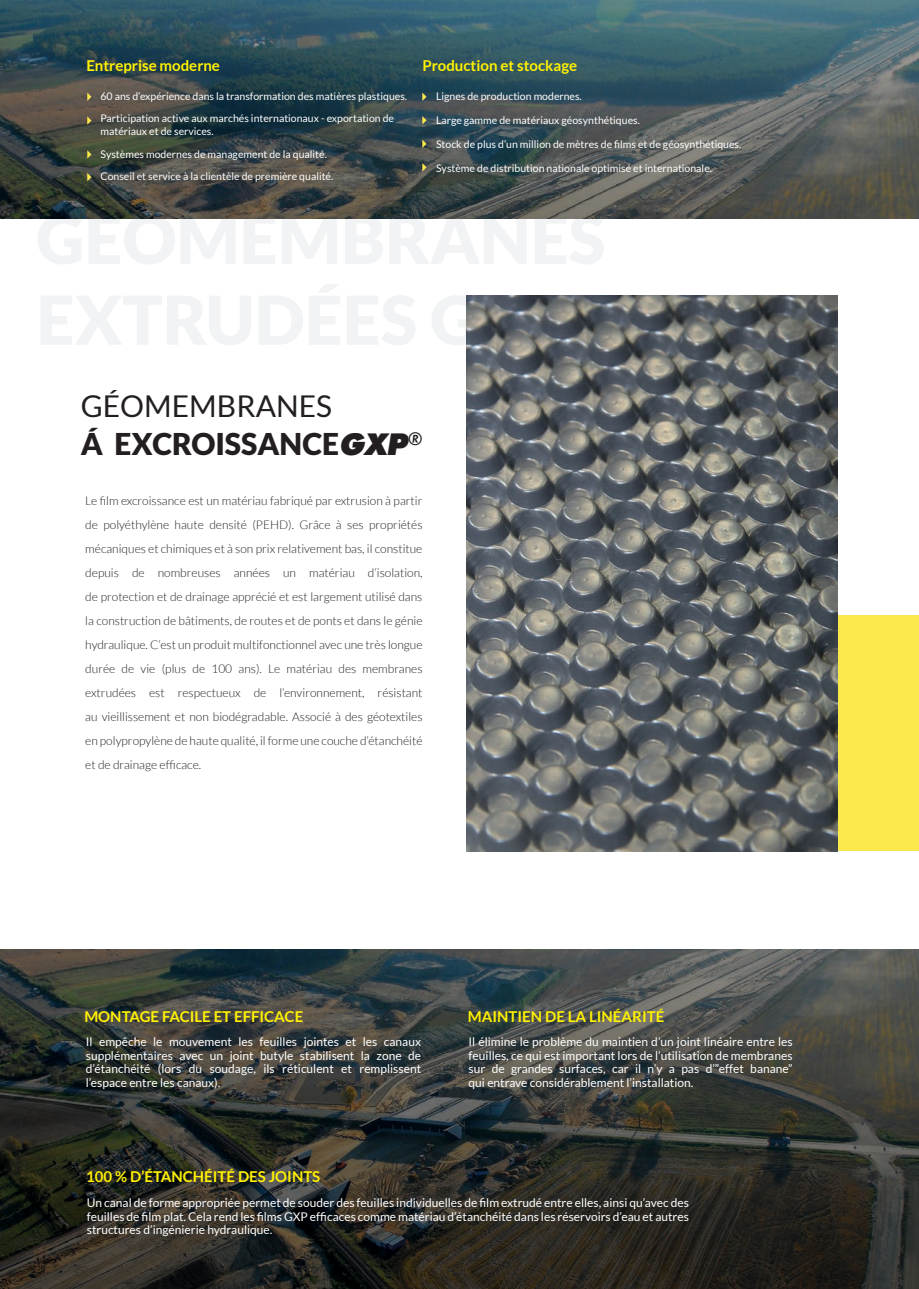
<style>
.page{position:relative;width:919px;height:1289px;background:#fff}
.page>*{position:absolute;margin:0;border:0;box-sizing:border-box;transform-origin:0 0}
.t1{font:900 30px/37.5px "Lato";color:#231f20}
.t2{font:700 15px "Lato";color:#fff101}
.t3{font:300 12px/24px "Lato";color:#231f20;text-align:justify}
.t4{font:12px/13.5px "Lato";color:#fff;text-align:justify}
.t5{font:10.5px/22.5px "Lato";color:#fff}
.s1{font-weight:400}
.s2{font-family:"Limerick";font-weight:800;font-style:italic}
</style>
<div class="page">
<svg style="left:0;top:0;width:918px;height:218px;background:#425458"></svg>
<svg style="left:0;top:949px;width:918px;height:339px;background:#353733"></svg>
<div style="left:468px;top:615px;width:450px;height:236px;background:#fae84d"></div>
<img style="left:467px;top:295px;width:370px;height:556px">
<svg style="left:87px;top:93px;width:4px;height:8px"></svg>
<svg style="left:422px;top:93px;width:4px;height:8px"></svg>
<svg style="left:422px;top:116px;width:4px;height:8px"></svg>
<svg style="left:422px;top:140px;width:4px;height:8px"></svg>
<svg style="left:422px;top:163px;width:4px;height:8px"></svg>
<svg style="left:87px;top:116px;width:4px;height:9px"></svg>
<svg style="left:87px;top:150px;width:4px;height:9px"></svg>
<svg style="left:87px;top:173px;width:4px;height:8px"></svg>
<p class="t2" style="left:86px;top:57px;width:135px">Entreprise moderne</p>
<p class="t2" style="left:422px;top:57px;width:156px">Production et stockage</p>
<p class="t5" style="left:100px;top:85px;width:308px">60 ans d’expérience dans la transformation des matières plastiques.<br>Participation active aux marchés internationaux - exportation de</p>
<p class="t5" style="left:100px;top:120px;width:234px">matériaux et de services.<br>Systèmes modernes de management de la qualité.<br>Conseil et service à la clientèle de première qualité.</p>
<p class="t5" style="left:436px;top:85px;width:147px">Lignes de production modernes.</p>
<p class="t5" style="left:436px;top:109px;width:205px">Large gamme de matériaux géosynthétiques.</p>
<p class="t5" style="left:436px;top:133px;width:307px">Stock de plus d’un million de mètres de films et de géosynthétiques.</p>
<p class="t5" style="left:436px;top:157px;width:277px">Système de distribution nationale optimisé et internationale.</p>
<h1 class="t1" style="left:81px;top:387px;width:344px"><span class="s1">GÉOMEMBRANES<br></span>Á EXCROISSANCE<span class="s2">GXP</span><sup>®</sup></h1>
<p class="t3" style="left:85px;top:488px;width:339px">Le film excroissance est un matériau fabriqué par extrusion à partir de polyéthylène haute densité (PEHD). Grâce à ses propriétés mécaniques et chimiques et à son prix relativement bas, il constitue depuis de nombreuses années un matériau d‘isolation, de protection et de drainage apprécié et est largement utilisé dans la construction de bâtiments, de routes et de ponts et dans le génie hydraulique. C‘est un produit multifonctionnel avec une très longue durée de vie (plus de 100 ans). Le matériau des membranes extrudées est respectueux de l’environnement, résistant au vieillissement et non biodégradable. Associé à des géotextiles en polypropylène de haute qualité, il forme une couche d’étanchéité et de drainage efficace.</p>
<p class="t2" style="left:84px;top:1008px;width:220px">MONTAGE FACILE ET EFFICACE</p>
<p class="t2" style="left:468px;top:1008px;width:198px">MAINTIEN DE LA LINÉARITÉ</p>
<p class="t4" style="left:86px;top:1034px;width:337px">Il empêche le mouvement les feuilles jointes et les canaux supplémentaires avec un joint butyle stabilisent la zone de d’étanchéité (lors du soudage, ils réticulent et remplissent l’espace entre les canaux).</p>
<p class="t4" style="left:468px;top:1034px;width:325px">Il élimine le problème du maintien d’un joint linéaire entre les feuilles, ce qui est important lors de l’utilisation de membranes sur de grandes surfaces, car il n’y a pas d’”effet banane” qui entrave considérablement l’installation.</p>
<p class="t2" style="left:86px;top:1167px;width:235px">100 % D’ÉTANCHÉITÉ DES JOINTS</p>
<p class="t4" style="left:87px;top:1196px;width:603px">Un canal de forme appropriée permet de souder des feuilles individuelles de film extrudé entre elles, ainsi qu’avec des feuilles de film plat. Cela rend les films GXP efficaces comme matériau d’étanchéité dans les réservoirs d’eau et autres structures d’ingénierie hydraulique.</p>
</div>
